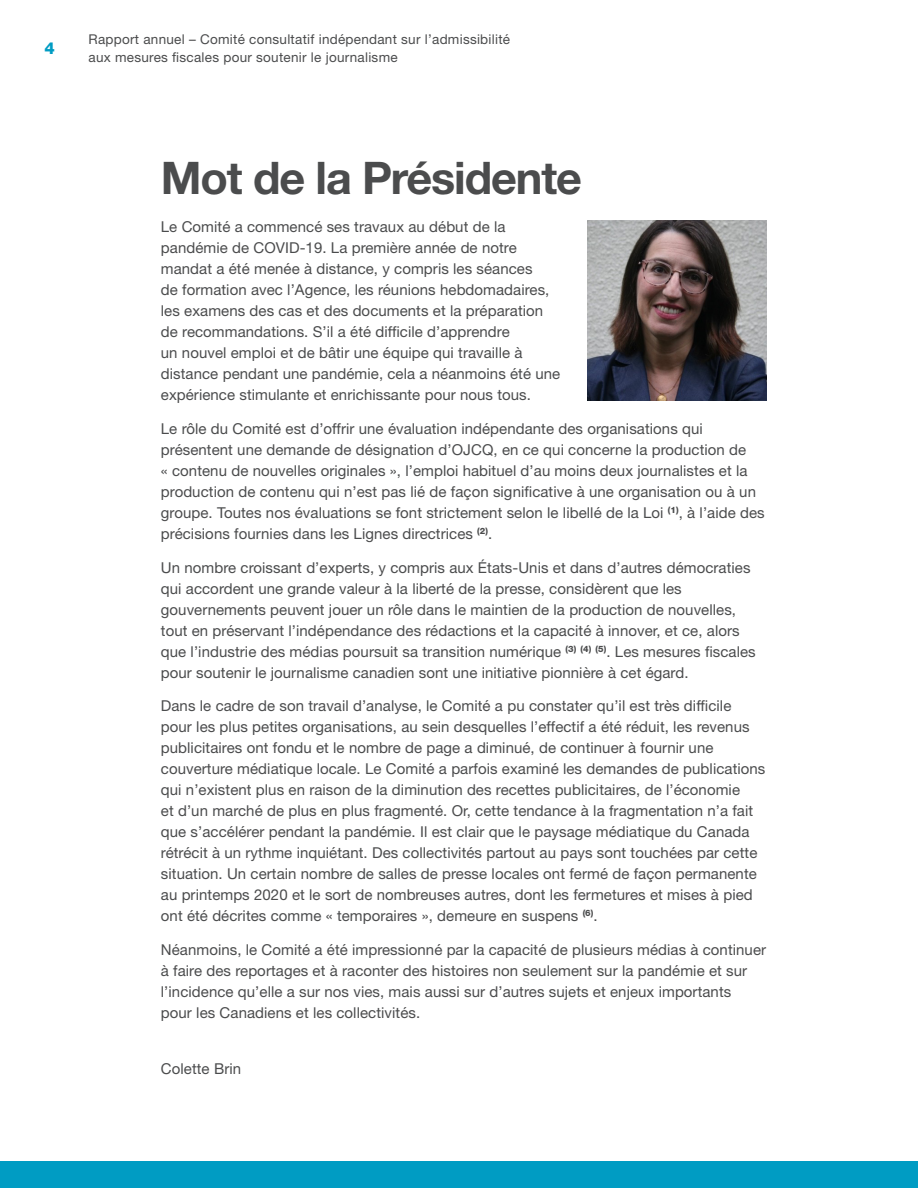
<style>
.page{position:relative;width:918px;height:1188px;background:#fff}
.page>*{position:absolute;margin:0;border:0;box-sizing:border-box;transform-origin:0 0}
.t1{font:700 45px "Helvetica Neue LT Std";letter-spacing:-.025em;color:#4b4c4d}
.t2{font:800 16.5px "Helvetica Neue LT Std";color:#009cc3}
.Paragraph{font:15px/21px "Helvetica Neue LT Std";letter-spacing:.005em;color:#4b4c4d}
.t3{font:13.5px/18px "Helvetica Neue LT Std";letter-spacing:.02em;color:#4b4c4d}
</style>
<div class="page">
<div style="left:0;top:1161px;width:918px;height:27px;background:#009cc3"></div>
<img style="left:588px;top:220px;width:178px;height:181px">
<p class="t2" style="left:45px;top:39px;width:12px">4</p>
<p class="t3" style="left:88px;top:30px;width:423px">Rapport annuel – Comité consultatif indépendant sur l’admissibilité aux mesures fiscales pour soutenir le journalisme</p>
<h2 class="t1" style="left:161px;top:150px;width:423px">Mot de la Présidente</h2>
<p class="Paragraph" style="left:161px;top:216px;width:401px">Le Comité a commencé ses travaux au début de la pandémie de COVID-19. La première année de notre mandat a été menée à distance, y compris les séances<br>de formation avec l’Agence, les réunions hebdomadaires, les examens des cas et des documents et la préparation de recommandations. S’il a été difficile d’apprendre<br>un nouvel emploi et de bâtir une équipe qui travaille à distance pendant une pandémie, cela a néanmoins été une expérience stimulante et enrichissante pour nous tous.</p>
<p class="Paragraph" style="left:161px;top:418px;width:605px">Le rôle du Comité est d’offrir une évaluation indépendante des organisations qui présentent une demande de désignation d’OJCQ, en ce qui concerne la production de<br>« contenu de nouvelles originales », l’emploi habituel d’au moins deux journalistes et la production de contenu qui n’est pas lié de façon significative à une organisation ou à un groupe. Toutes nos évaluations se font strictement selon le libellé de la Loi <sup>(1)</sup>, à l’aide des précisions fournies dans les Lignes directrices <sup>(2)</sup>.</p>
<p class="Paragraph" style="left:161px;top:557px;width:596px">Un nombre croissant d’experts, y compris aux États-Unis et dans d’autres démocraties qui accordent une grande valeur à la liberté de la presse, considèrent que les gouvernements peuvent jouer un rôle dans le maintien de la production de nouvelles, tout en préservant l’indépendance des rédactions et la capacité à innover, et ce, alors que l’industrie des médias poursuit sa transition numérique <sup>(3)</sup> <sup>(4)</sup> <sup>(5)</sup>. Les mesures fiscales pour soutenir le journalisme canadien sont une initiative pionnière à cet égard.</p>
<p class="Paragraph" style="left:161px;top:695px;width:606px">Dans le cadre de son travail d’analyse, le Comité a pu constater qu’il est très difficile pour les plus petites organisations, au sein desquelles l’effectif a été réduit, les revenus publicitaires ont fondu et le nombre de page a diminué, de continuer à fournir une couverture médiatique locale. Le Comité a parfois examiné les demandes de publications qui n’existent plus en raison de la diminution des recettes publicitaires, de l’économie<br>et d’un marché de plus en plus fragmenté. Or, cette tendance à la fragmentation n’a fait que s’accélérer pendant la pandémie. Il est clair que le paysage médiatique du Canada rétrécit à un rythme inquiétant. Des collectivités partout au pays sont touchées par cette situation. Un certain nombre de salles de presse locales ont fermé de façon permanente au printemps 2020 et le sort de nombreuses autres, dont les fermetures et mises à pied ont été décrites comme « temporaires », demeure en suspens <sup>(6)</sup>.</p>
<p class="Paragraph" style="left:161px;top:939px;width:607px">Néanmoins, le Comité a été impressionné par la capacité de plusieurs médias à continuer à faire des reportages et à raconter des histoires non seulement sur la pandémie et sur l’incidence qu’elle a sur nos vies, mais aussi sur d’autres sujets et enjeux importants pour les Canadiens et les collectivités.</p>
<p class="Paragraph" style="left:161px;top:1058px;width:82px">Colette Brin</p>
</div>
